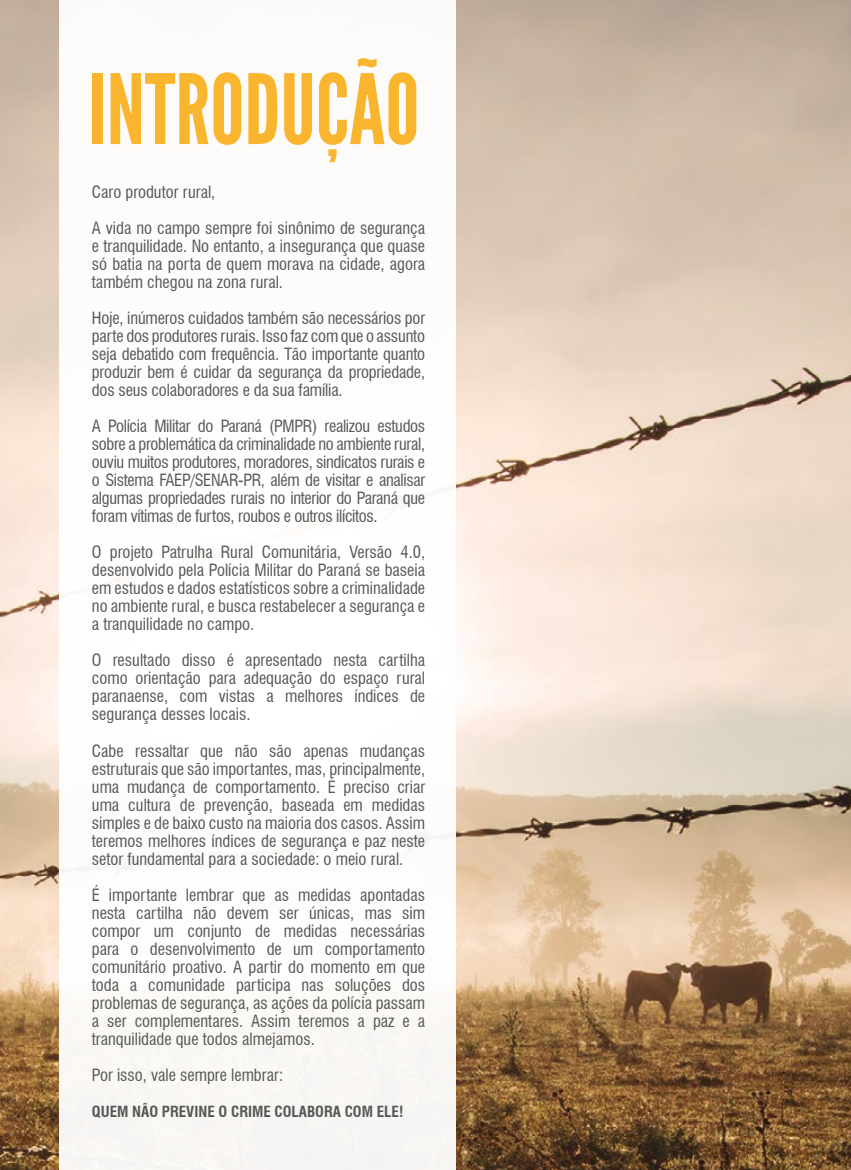
<style>
.page{position:relative;width:851px;height:1170px;background:#fff}
.page>*{position:absolute;margin:0;border:0;box-sizing:border-box;transform-origin:0 0}
.t1{font:96.45px "League Gothic";color:#fab52e}
.t2{font:condensed 16.5px/18px "Swiss 721 BT";color:#575756;text-align:justify}
.t3{font:700 condensed 15px "Swiss 721 BT";color:#575756}
</style>
<div class="page">
<img style="left:0;top:0;width:850px;height:1169px">
<div style="left:60px;top:0;width:396px;height:1169px;background:#fff"></div>
<h1 class="t1" style="left:89px;top:52px;width:332px">INTRODUÇÃO</h1>
<p class="t2" style="left:92px;top:174px;width:335px;line-height:36px">Caro produtor rural,<br>A vida no campo sempre foi sinônimo de segurança</p>
<p class="t2" style="left:92px;top:237px;width:335px">e tranquilidade. No entanto, a insegurança que quase só batia na porta de quem morava na cidade, agora também chegou na zona rural.</p>
<p class="t2" style="left:92px;top:309px;width:335px">Hoje, inúmeros cuidados também são necessários por parte dos produtores rurais. Isso faz com que o assunto seja debatido com frequência. Tão importante quanto produzir bem é cuidar da segurança da propriedade, dos seus colaboradores e da sua família.</p>
<p class="t2" style="left:92px;top:417px;width:335px">A Polícia Militar do Paraná (PMPR) realizou estudos sobre a problemática da criminalidade no ambiente rural, ouviu muitos produtores, moradores, sindicatos rurais e o Sistema FAEP/SENAR-PR, além de visitar e analisar algumas propriedades rurais no interior do Paraná que foram vítimas de furtos, roubos e outros ilícitos.</p>
<p class="t2" style="left:92px;top:543px;width:335px">O projeto Patrulha Rural Comunitária, Versão 4.0, desenvolvido pela Polícia Militar do Paraná se baseia em estudos e dados estatísticos sobre a criminalidade no ambiente rural, e busca restabelecer a segurança e a tranquilidade no campo.</p>
<p class="t2" style="left:92px;top:651px;width:335px">O resultado disso é apresentado nesta cartilha como orientação para adequação do espaço rural paranaense, com vistas a melhores índices de segurança desses locais.</p>
<p class="t2" style="left:92px;top:741px;width:335px">Cabe ressaltar que não são apenas mudanças estruturais que são importantes, mas, principalmente, uma mudança de comportamento. É preciso criar uma cultura de prevenção, baseada em medidas simples e de baixo custo na maioria dos casos. Assim teremos melhores índices de segurança e paz neste setor fundamental para a sociedade: o meio rural.</p>
<p class="t2" style="left:92px;top:885px;width:335px">É importante lembrar que as medidas apontadas nesta cartilha não devem ser únicas, mas sim compor um conjunto de medidas necessárias para o desenvolvimento de um comportamento comunitário proativo. A partir do momento em que toda a comunidade participa nas soluções dos problemas de segurança, as ações da polícia passam a ser complementares. Assim teremos a paz e a tranquilidade que todos almejamos.</p>
<p class="t2" style="left:92px;top:1065px;width:193px">Por isso, vale sempre lembrar:</p>
<p class="t3" style="left:92px;top:1102px;width:313px">QUEM NÃO PREVINE O CRIME COLABORA COM ELE!</p>
</div>
